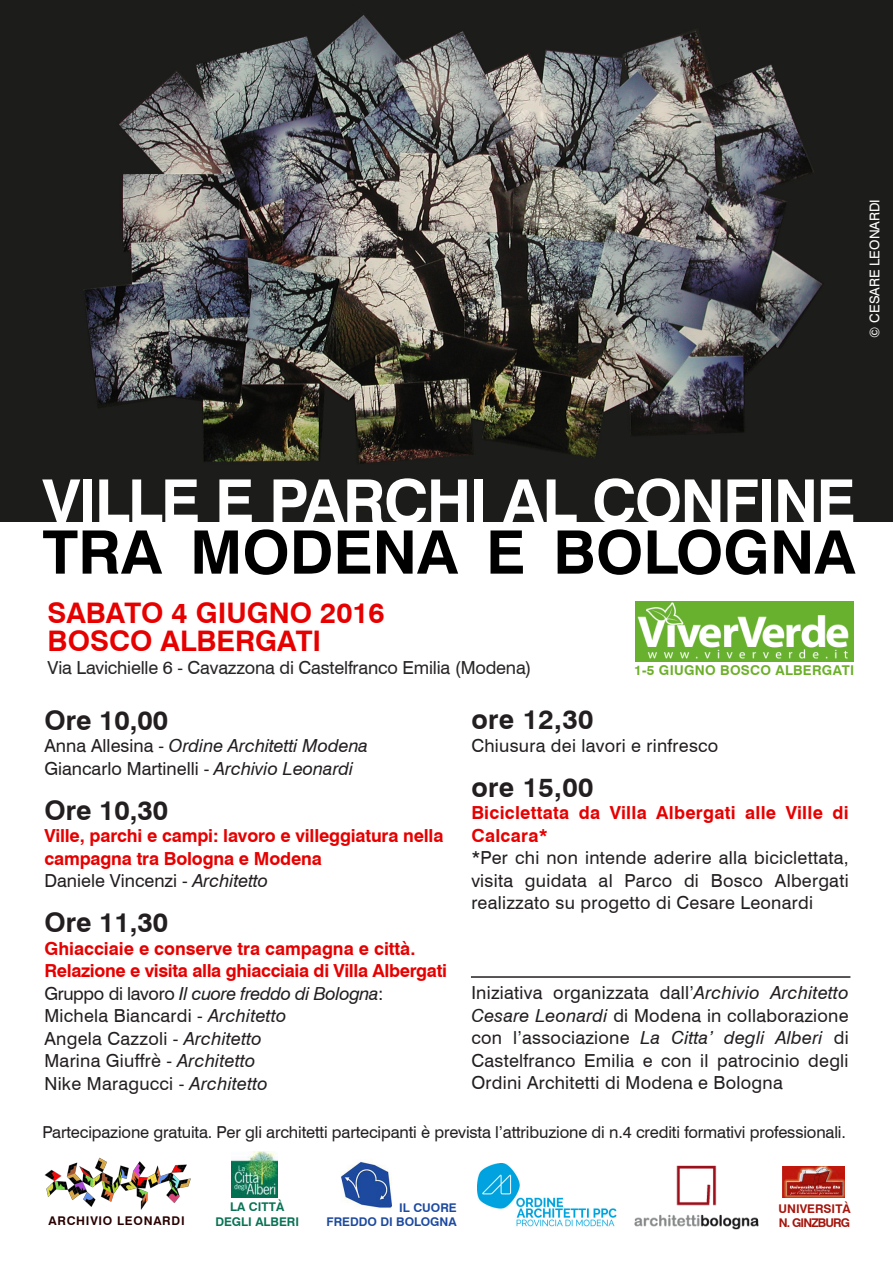
<style>
.page{position:relative;width:893px;height:1263px;background:#fff}
.page>*{position:absolute;margin:0;border:0;box-sizing:border-box;transform-origin:0 0}
.t1{font:700 60px "Swiss 721 BT";letter-spacing:-.03em;color:#fff}
.t2{font:700 60px "Swiss 721 BT";color:#000}
.t3{font:700 28.35px "Swiss 721 BT";color:#e60000}
.t4{font:700 27px "Swiss 721 BT";color:#231f20}
.t5{font:18px/22.5px "Swiss 721 BT";letter-spacing:.015em;color:#231f20;text-align:justify}
.t6{font:700 18px "Swiss 721 BT";letter-spacing:-.01em;color:#e60000}
.t7{font:18px "Swiss 721 BT";letter-spacing:-.01em;color:#282526}
.t8{font:700 18px/22.5px "Swiss 721 BT";letter-spacing:.015em;color:#e60000}
.t9{font:italic 18px "Swiss 721 BT";letter-spacing:-.02em;color:#231f20}
.t10{font:italic 18px "Swiss 721 BT";color:#231f20}
.t11{font:16.5px "Swiss 721 BT";letter-spacing:-.01em;color:#231f20}
.t12{font:700 13.5px "Swiss 721 BT";letter-spacing:.02em;color:#6baf29}
.t13{font:13.5px "Swiss 721 BT";color:#fff}
.t14{font:700 12px "Swiss 721 BT";color:#1d4a9f}
.t15{font:700 12px "Swiss 721 BT";color:#a5150c}
.t16{font:700 12px "Swiss 721 BT";color:#097254}
.t17{font:700 12px "Swiss 721 BT";letter-spacing:.06em;color:#290000}
.s1{font-style:normal}
.s2{font-style:italic}
</style>
<div class="page">
<img style="left:0;top:0;width:893px;height:522px">
<img style="left:634px;top:1165px;width:125px;height:65px">
<img style="left:477px;top:1164px;width:140px;height:63px">
<img style="left:44px;top:1157px;width:147px;height:53px">
<img style="left:782px;top:1166px;width:63px;height:31px">
<img style="left:232px;top:1152px;width:45px;height:45px">
<img style="left:636px;top:601px;width:218px;height:61px">
<hr style="left:471px;top:976px;width:379px;height:2px;background:#231f20">
<img style="left:341px;top:1161px;width:51px;height:47px">
<p class="t13" style="left:866px;top:338px;width:140px;rotate:-90deg">© CESARE LEONARDI</p>
<p class="t1" style="left:43px;top:465px;width:815px">VILLE E PARCHI AL CONFINE</p>
<p class="t2" style="left:43px;top:516px;width:814px">TRA MODENA E BOLOGNA</p>
<p class="t3" style="left:48px;top:595px;width:338px">SABATO 4 GIUGNO 2016</p>
<p class="t3" style="left:48px;top:624px;width:275px">BOSCO ALBERGATI</p>
<p class="t7" style="left:48px;top:656px;width:486px">Via Lavichielle 6 - Cavazzona di Castelfranco Emilia (Modena)</p>
<p class="t12" style="left:634px;top:662px;width:221px">1-5 GIUGNO BOSCO ALBERGATI</p>
<p class="t4" style="left:44px;top:703px;width:125px">Ore 10,00</p>
<p class="t10" style="left:44px;top:735px;width:325px"><span class="s1">Anna Allesina -</span> Ordine Architetti Modena</p>
<p class="t5" style="left:44px;top:757px;width:310px">Giancarlo Martinelli - <span class="s2">Archivio Leonardi</span></p>
<p class="t4" style="left:44px;top:793px;width:125px">Ore 10,30</p>
<p class="t6" style="left:44px;top:825px;width:401px">Ville, parchi e campi: lavoro e villeggiatura nella</p>
<p class="t6" style="left:44px;top:847px;width:279px">campagna tra Bologna e Modena</p>
<p class="t5" style="left:44px;top:869px;width:225px">Daniele Vincenzi - <span class="s2">Architetto</span></p>
<p class="t4" style="left:44px;top:906px;width:125px">Ore 11,30</p>
<p class="t6" style="left:44px;top:937px;width:372px">Ghiacciaie e conserve tra campagna e città.</p>
<p class="t6" style="left:44px;top:960px;width:404px">Relazione e visita alla ghiacciaia di Villa Albergati</p>
<p class="t9" style="left:44px;top:982px;width:341px"><span class="s1">Gruppo di lavoro</span> Il cuore freddo di Bologna<span class="s1">:</span></p>
<p class="t5" style="left:44px;top:1004px;width:243px">Michela Biancardi - <span class="s2">Architetto</span></p>
<p class="t5" style="left:44px;top:1027px;width:219px">Angela Cazzoli - <span class="s2">Architetto</span></p>
<p class="t5" style="left:44px;top:1049px;width:213px">Marina Giuffrè - <span class="s2">Architetto</span></p>
<p class="t5" style="left:44px;top:1072px;width:225px">Nike Maragucci - <span class="s2">Architetto</span></p>
<p class="t11" style="left:43px;top:1121px;width:805px">Partecipazione gratuita. Per gli architetti partecipanti è prevista l’attribuzione di n.4 crediti formativi professionali.</p>
<p class="t4" style="left:471px;top:703px;width:123px">ore 12,30</p>
<p class="t5" style="left:471px;top:734px;width:248px">Chiusura dei lavori e rinfresco</p>
<p class="t4" style="left:471px;top:771px;width:123px">ore 15,00</p>
<p class="t8" style="left:471px;top:801px;width:379px">Biciclettata da Villa Albergati alle Ville di<br>Calcara*</p>
<p class="t5" style="left:471px;top:846px;width:379px">*Per chi non intende aderire alla biciclettata, visita guidata al Parco di Bosco Albergati realizzato su progetto di Cesare Leonardi</p>
<p class="t5" style="left:471px;top:981px;width:379px">Iniziativa organizzata dall’<span class="s2">Archivio Architetto Cesare Leonardi</span> di Modena in collaborazione con l’associazione <span class="s2">La Citta’ degli Alberi</span> di Castelfranco Emilia e con il patrocinio degli Ordini Architetti di Modena e Bologna</p>
<p class="t16" style="left:230px;top:1199px;width:55px">LA CITTà</p>
<p class="t16" style="left:215px;top:1214px;width:85px">DEGLI ALBERI</p>
<p class="t15" style="left:778px;top:1201px;width:8px">universi</p>
<p class="t15" style="left:835px;top:1201px;width:17px">Tà</p>
<p class="t14" style="left:399px;top:1200px;width:59px">IL CUORE</p>
<p class="t14" style="left:327px;top:1214px;width:132px">FREDDO DI BOLOGNA</p>
<p class="t17" style="left:48px;top:1213px;width:138px">ARCHIVIO LEONARDI</p>
<p class="t15" style="left:779px;top:1216px;width:48px">N. Ginzburg</p>
</div>
